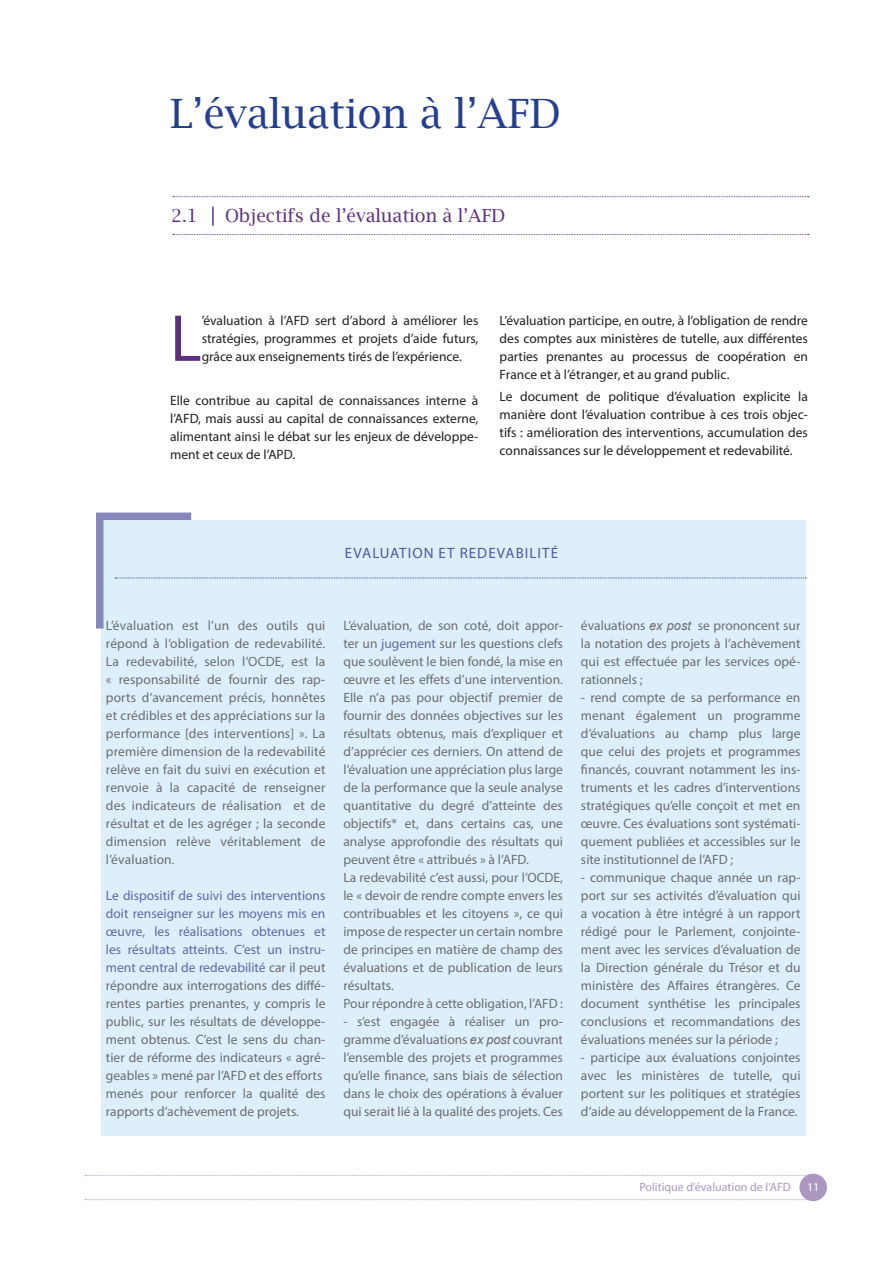
<style>
.page{position:relative;width:893px;height:1263px;background:#fff}
.page>*{position:absolute;margin:0;border:0;box-sizing:border-box;transform-origin:0 0}
.t1{font:66.9px "Myriad Pro";color:#5e307c}
.t2{font:40.5px "Lucida Bright";color:#253f8e}
.t3{font:18px "Lucida Bright";color:#5e307c}
.t4{font:15px "Myriad Pro";letter-spacing:.07em;color:#4d5a9e}
.t5{font:13.5px/18px "Myriad Pro";color:#6c6d70;text-align:justify}
.t6{font:13.5px/18px "Myriad Pro";color:#231f20;text-align:justify}
.t7{font:12px "Myriad Pro";color:#ab98be}
.t8{font:12px "Myriad Pro";color:#fff}
.s1{color:#6168a7}
.s2{font-family:"Arial";font-style:italic;font-size:12.75px}
</style>
<div class="page">
<div style="left:799px;top:1174px;width:28px;height:27px;background:#ab98be;border-radius:50%"></div>
<svg style="left:85px;top:1175px;width:722px;height:1px"></svg>
<svg style="left:85px;top:1199px;width:722px;height:1px"></svg>
<svg style="left:173px;top:196px;width:636px;height:1px"></svg>
<svg style="left:173px;top:234px;width:636px;height:1px"></svg>
<svg style="left:212px;top:207px;width:2px;height:19px"></svg>
<div style="left:101px;top:520px;width:705px;height:615px;background:#ddeffa"></div>
<svg style="left:96px;top:512px;width:710px;height:117px"></svg>
<p class="t2" style="left:170px;top:91px;width:392px">L’évaluation à l’AFD</p>
<p class="t3" style="left:171px;top:205px;width:28px">2.1</p>
<p class="t3" style="left:225px;top:205px;width:282px">Objectifs de l’évaluation à l’AFD</p>
<p class="t1" style="left:170px;top:297px;width:33px">L</p>
<p class="t6" style="left:202px;top:311px;width:278px">’évaluation à l’AFD sert d’abord à améliorer les stratégies, programmes et projets d’aide futurs, grâce aux enseignements tirés de l’expérience.</p>
<p class="t6" style="left:170px;top:392px;width:310px">Elle contribue au capital de connaissances interne à l’AFD, mais aussi au capital de connaissances externe, alimentant ainsi le débat sur les enjeux de développe&shy;ment et ceux de l’APD.</p>
<p class="t6" style="left:500px;top:311px;width:310px">L’évaluation participe, en outre, à l’obligation de rendre des comptes aux ministères de tutelle, aux différentes parties prenantes au processus de coopération en France et à l’étranger, et au grand public.</p>
<p class="t6" style="left:500px;top:387px;width:310px">Le document de politique d’évaluation explicite la manière dont l’évaluation contribue à ces trois objec&shy;tifs : amélioration des interventions, accumulation des connaissances sur le développement et redevabilité.</p>
<p class="t4" style="left:345px;top:544px;width:215px">EVALUATION ET REDEVABILITÉ</p>
<p class="t5" style="left:106px;top:616px;width:221px">L’évaluation est l’un des outils qui répond à l’obligation de redevabilité.<br>La redevabilité, selon l’OCDE, est la « responsabilité de fournir des rap&shy;ports d’avancement précis, honnêtes et crédibles et des appréciations sur la performance [des interventions] ». La première dimension de la redevabilité relève en fait du suivi en exécution et renvoie à la capacité de renseigner des indicateurs de réalisation et de résultat et de les agréger ; la seconde dimension relève véritablement de l’évaluation.</p>
<p class="t5" style="left:106px;top:886px;width:221px"><span class="s1">Le dispositif de suivi des interventions doit renseigner sur les moyens mis en œuvre, les réalisations obtenues et les résultats atteints. C’est un instru&shy;ment central de redevabilité</span> car il peut répondre aux interrogations des diffé&shy;rentes parties prenantes, y compris le public, sur les résultats de développe&shy;ment obtenus. C’est le sens du chan&shy;tier de réforme des indicateurs « agré&shy;geables » mené par l’AFD et des efforts</p>
<p class="t5" style="left:106px;top:1084px;width:221px">menés pour renforcer la qualité des rapports d’achèvement de projets.</p>
<p class="t5" style="left:343px;top:616px;width:221px">L’évaluation, de son coté, doit appor&shy;ter un <span class="s1">jugement</span> sur les questions clefs que soulèvent le bien fondé, la mise en œuvre et les effets d’une intervention.<br>Elle n’a pas pour objectif premier de fournir des données objectives sur les résultats obtenus, mais d’expliquer et d’apprécier ces derniers. On attend de l’évaluation une appréciation plus large de la performance que la seule analyse quantitative du degré d’atteinte des objectifs* et, dans certains cas, une analyse approfondie des résultats qui peuvent être « attribués » à l’AFD.</p>
<p class="t5" style="left:343px;top:868px;width:221px">La redevabilité c’est aussi, pour l’OCDE, le « devoir de rendre compte envers les contribuables et les citoyens », ce qui impose de respecter un certain nombre de principes en matière de champ des évaluations et de publication de leurs résultats.</p>
<p class="t5" style="left:343px;top:994px;width:221px">Pour répondre à cette obligation, l’AFD :</p>
<p class="t5" style="left:343px;top:1012px;width:221px">- s’est engagée à réaliser un pro&shy;gramme d’évaluations <span class="s2">ex post</span> couvrant l’ensemble des projets et programmes qu’elle finance, sans biais de sélection dans le choix des opérations à évaluer qui serait lié à la qualité des projets. Ces</p>
<p class="t5" style="left:581px;top:616px;width:221px">évaluations <span class="s2">ex post</span> se prononcent sur la notation des projets à l’achèvement qui est effectuée par les services opé&shy;rationnels ;</p>
<p class="t5" style="left:581px;top:688px;width:221px">- rend compte de sa performance en menant également un programme d’évaluations au champ plus large que celui des projets et programmes financés, couvrant notamment les ins&shy;truments et les cadres d’interventions stratégiques qu’elle conçoit et met en œuvre. Ces évaluations sont systémati&shy;quement publiées et accessibles sur le site institutionnel de l’AFD ;</p>
<p class="t5" style="left:581px;top:868px;width:221px">- communique chaque année un rap&shy;port sur ses activités d’évaluation qui a vocation à être intégré à un rapport rédigé pour le Parlement, conjointe&shy;ment avec les services d’évaluation de la Direction générale du Trésor et du ministère des Affaires étrangères. Ce document synthétise les principales conclusions et recommandations des évaluations menées sur la période ;</p>
<p class="t5" style="left:581px;top:1048px;width:221px">- participe aux évaluations conjointes avec les ministères de tutelle, qui portent sur les politiques et stratégies d’aide au développement de la France.</p>
<p class="t7" style="left:639px;top:1180px;width:153px">Politique d’évaluation de l’AFD</p>
<p class="t8" style="left:807px;top:1180px;width:14px">11</p>
</div>
